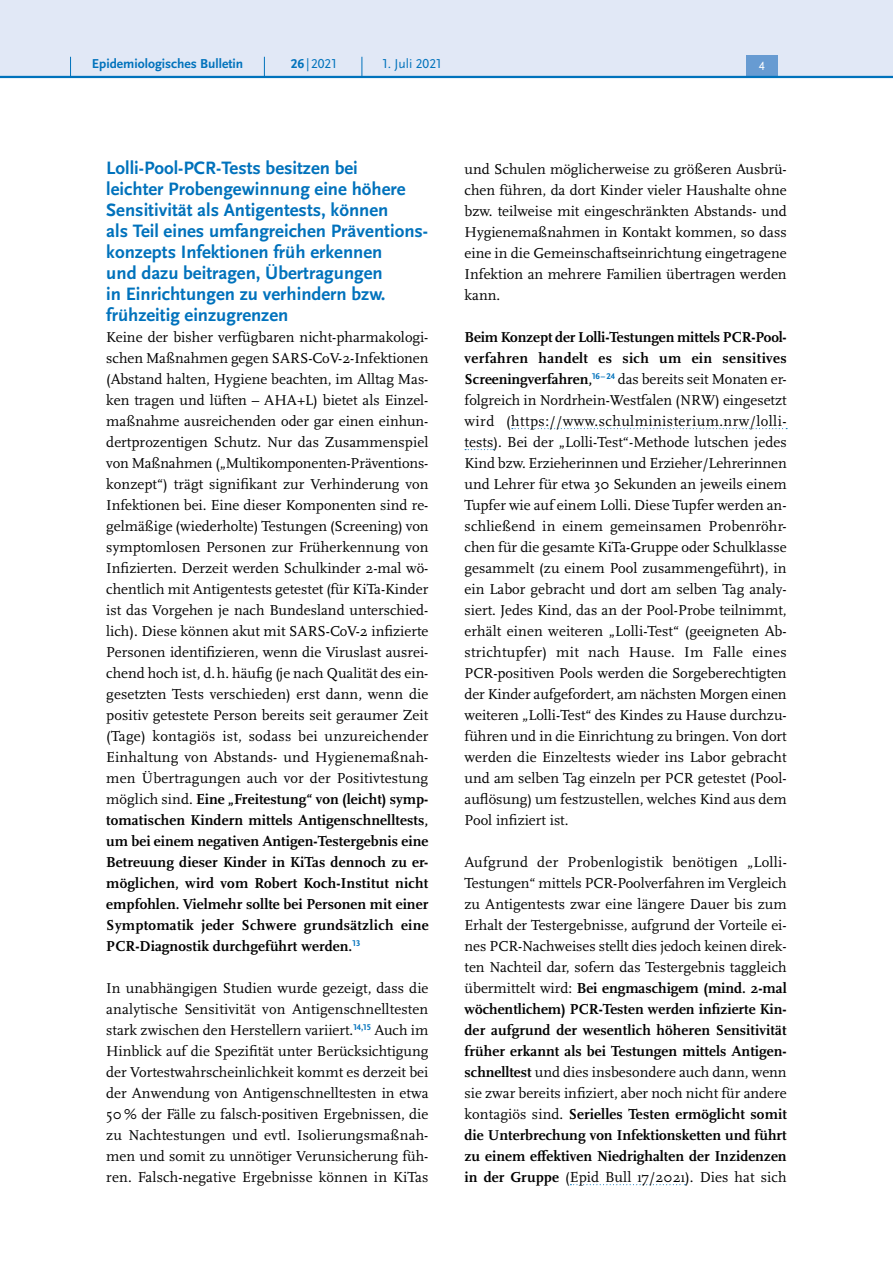
<style>
.page{position:relative;width:893px;height:1263px;background:#fff}
.page>*{position:absolute;margin:0;border:0;box-sizing:border-box;transform-origin:0 0}
.t1{font:700 18.75px/21px "Scala Sans Pro";color:#0072bc}
.P_-_Fließtext{font:15px/21px "Scala Pro";color:#000;text-align:justify}
.t2{font:700 13.5px "Scala Sans Pro";color:#0072bc}
.t3{font:13.5px "Scala Sans Pro";color:#0072bc}
.t4{font:12.45px "Scala Sans Pro";color:#fff}
.s1{font-weight:700}
</style>
<div class="page">
<svg style="left:512px;top:428px;width:275px;height:1px"></svg>
<svg style="left:465px;top:449px;width:29px;height:1px"></svg>
<svg style="left:570px;top:1184px;width:116px;height:1px"></svg>
<div style="left:0;top:0;width:893px;height:77px;background:#e1e8f6"></div>
<div style="left:746px;top:55px;width:32px;height:21px;background:#679bd2"></div>
<hr style="left:0;top:76px;width:893px;height:2px;background:#0072bc">
<svg style="left:70px;top:57px;width:1px;height:19px"></svg>
<svg style="left:264px;top:57px;width:1px;height:19px"></svg>
<svg style="left:362px;top:57px;width:1px;height:19px"></svg>
<p class="t2" style="left:92px;top:55px;width:153px">Epidemiologisches Bulletin</p>
<p class="t3" style="left:291px;top:55px;width:47px"><span class="s1">26</span>|2021</p>
<p class="t3" style="left:383px;top:55px;width:60px">1. Juli 2021</p>
<p class="t4" style="left:759px;top:59px;width:7px">4</p>
<h3 class="t1" style="left:106px;top:157px;width:323px">Lolli-Pool-PCR-Tests besitzen bei<br>leichter Probengewinnung eine höhere Sensitivität als Antigentests, können<br>als Teil eines umfangreichen Präventions&shy;konzepts Infektionen früh erkennen<br>und dazu beitragen, Übertragungen<br>in Einrichtungen zu verhindern bzw. frühzeitig einzugrenzen</h3>
<p class="P_-_Fließtext" style="left:106px;top:326px;width:324px">Keine der bisher verfügbaren nicht-pharmakologi&shy;schen Maßnahmen gegen SARS-CoV-2-Infektionen (Abstand halten, Hygiene beachten, im Alltag Mas&shy;ken tragen und lüften – AHA+L) bietet als Einzel&shy;maßnahme ausreichenden oder gar einen einhun&shy;dertprozentigen Schutz. Nur das Zusammenspiel von Maßnahmen („Multikomponenten-Präventions&shy;konzept“) trägt signifikant zur Verhinderung von Infektionen bei. Eine dieser Komponenten sind re&shy;gelmäßige (wiederholte) Testungen (Screening) von symptomlosen Personen zur Früherkennung von Infizierten. Derzeit werden Schulkinder 2-mal wö&shy;chentlich mit Antigentests getestet (für KiTa-Kinder ist das Vorgehen je nach Bundesland unterschied&shy;lich). Diese können akut mit SARS-CoV-2 infizierte Personen identifizieren, wenn die Viruslast ausrei&shy;chend hoch ist, d.h. häufig (je nach Qualität des ein&shy;gesetzten Tests verschieden) erst dann, wenn die positiv getestete Person bereits seit geraumer Zeit (Tage) kontagiös ist, sodass bei unzureichender Einhaltung von Abstands- und Hygienemaßnah&shy;men Übertragungen auch vor der Positivtestung möglich sind. <span class="s1">Eine „Freitestung“ von (leicht) symp&shy;tomatischen Kindern mittels Antigenschnelltests, um bei einem negativen Antigen-Testergebnis eine Betreuung dieser Kinder in KiTas dennoch zu er&shy;möglichen, wird vom Robert Koch-Institut nicht empfohlen. Vielmehr sollte bei Personen mit einer Symptomatik jeder Schwere grundsätzlich eine PCR-Diagnostik durchgeführt werden.</span><sup>13</sup></p>
<p class="P_-_Fließtext" style="left:106px;top:977px;width:324px">In unabhängigen Studien wurde gezeigt, dass die analytische Sensitivität von Antigenschnelltesten stark zwischen den Herstellern variiert.<sup>14,15</sup> Auch im Hinblick auf die Spezifität unter Berücksichtigung der Vortestwahrscheinlichkeit kommt es derzeit bei der Anwendung von Antigenschnelltesten in etwa 50 % der Fälle zu falsch-positiven Ergebnissen, die zu Nachtestungen und evtl. Isolierungsmaßnah&shy;men und somit zu unnötiger Verunsicherung füh&shy;ren. Falsch-negative Ergebnisse können in KiTas</p>
<p class="P_-_Fließtext" style="left:465px;top:158px;width:324px">und Schulen möglicherweise zu größeren Ausbrü&shy;chen führen, da dort Kinder vieler Haushalte ohne bzw. teilweise mit eingeschränkten Abstands- und Hygienemaßnahmen in Kontakt kommen, so dass eine in die Gemeinschaftseinrichtung eingetragene Infektion an mehrere Familien übertragen werden kann.</p>
<p class="P_-_Fließtext" style="left:465px;top:326px;width:324px"><span class="s1">Beim Konzept der Lolli-Testungen mittels PCR-Pool&shy;verfahren handelt es sich um ein sensitives Screeningverfahren,</span><sup>16–24</sup> das bereits seit Monaten er&shy;folgreich in Nordrhein-Westfalen (NRW) eingesetzt wird (https://www.schulministerium.nrw/lolli&shy;tests). Bei der „Lolli-Test“-Methode lutschen jedes Kind bzw. Erzieherinnen und Erzieher/Lehrerinnen und Lehrer für etwa 30 Sekunden an jeweils einem Tupfer wie auf einem Lolli. Diese Tupfer werden an&shy;schließend in einem gemeinsamen Probenröhr&shy;chen für die gesamte KiTa-Gruppe oder Schulklasse gesammelt (zu einem Pool zusammengeführt), in ein Labor gebracht und dort am selben Tag analy&shy;siert. Jedes Kind, das an der Pool-Probe teilnimmt, erhält einen weiteren „Lolli-Test“ (geeigneten Ab&shy;strichtupfer) mit nach Hause. Im Falle eines PCR-positiven Pools werden die Sorgeberechtigten der Kinder aufgefordert, am nächsten Morgen einen weiteren „Lolli-Test“ des Kindes zu Hause durchzu&shy;führen und in die Einrichtung zu bringen. Von dort werden die Einzeltests wieder ins Labor gebracht und am selben Tag einzeln per PCR getestet (Pool&shy;auflösung) um festzustellen, welches Kind aus dem Pool infiziert ist.</p>
<p class="P_-_Fließtext" style="left:465px;top:851px;width:324px">Aufgrund der Probenlogistik benötigen „Lolli-Testungen“ mittels PCR-Poolverfahren im Vergleich zu Antigentests zwar eine längere Dauer bis zum Erhalt der Testergebnisse, aufgrund der Vorteile ei&shy;nes PCR-Nachweises stellt dies jedoch keinen direk&shy;ten Nachteil dar, sofern das Testergebnis taggleich übermittelt wird: <span class="s1">Bei engmaschigem (mind. 2-mal wöchentlichem) PCR-Testen werden infizierte Kin&shy;der aufgrund der wesentlich höheren Sensitivität früher erkannt als bei Testungen mittels Antigen&shy;schnelltest</span> und dies insbesondere auch dann, wenn sie zwar bereits infiziert, aber noch nicht für andere kontagiös sind. <span class="s1">Serielles Testen ermöglicht somit die Unterbrechung von Infektionsketten und führt zu einem effektiven Niedrighalten der Inzidenzen in der Gruppe</span> (Epid Bull 17/2021). Dies hat sich</p>
</div>
